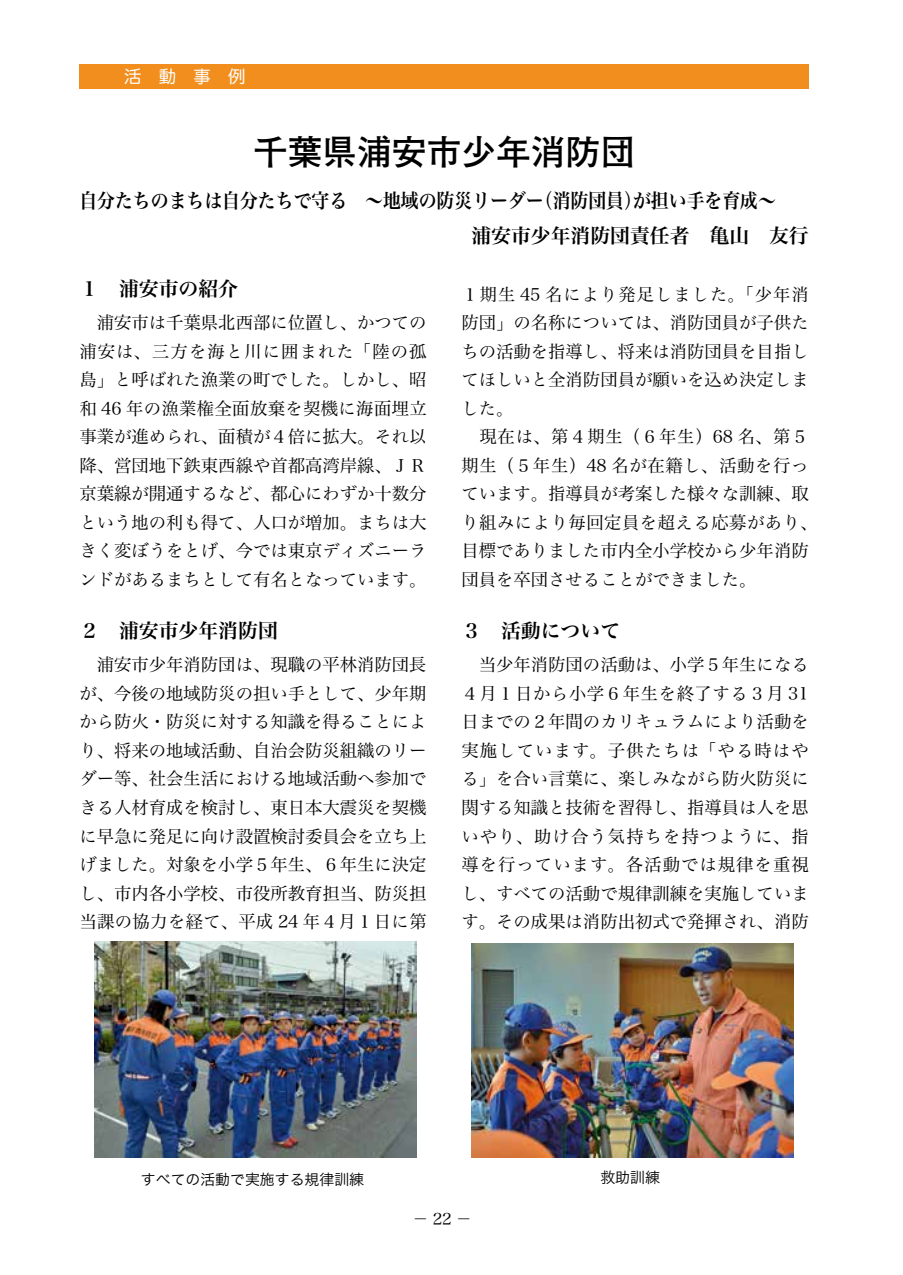
<style>
.page{position:relative;width:903px;height:1275px;background:#fff}
.page>*{position:absolute;margin:0;border:0;box-sizing:border-box;transform-origin:0 0}
.t1{font:700 34.65px "Futo Go B101 Pr 6 N";color:#000}
.t2{font:19.78px/34.6px "Hira Min Pro N W6";color:#000;scale:.9 1}
.t3{font:19.78px "Hira Min Pro N W6";color:#000}
.t4{font:17.32px/28.5px "Hira Min Pro N W3";color:#000;text-align:justify}
.t5{font:17.32px "Hira Maru Pro N W4";color:#fff}
.t6{font:16.1px "Hira Min Pro N W3";color:#000}
.t7{font:14.88px "Hira Kaku Pro N W3";color:#000}
</style>
<div class="page">
<div style="left:79px;top:64px;width:730px;height:25px;background:#f18e1d"></div>
<img style="left:94px;top:941px;width:323px;height:216px">
<img style="left:471px;top:944px;width:323px;height:213px">
<p class="t5" style="left:107px;top:62px;width:140px">　活動事例</p>
<h1 class="t1" style="left:253px;top:124px;width:383px">千葉県浦安市少年消防団</h1>
<p class="t2" style="left:471px;top:182px;width:376px;text-indent:-392px">自分たちのまちは自分たちで守る　～地域の防災リーダー（消防団員）が担い手を育成～<br>浦安市少年消防団責任者　亀山　友行</p>
<p class="t3" style="left:79px;top:271px;width:160px">１　浦安市の紹介</p>
<p class="t4" style="left:79px;top:307px;width:349px">　浦安市は千葉県北西部に位置し、かつての浦安は、三方を海と川に囲まれた「陸の孤島」と呼ばれた漁業の町でした。しかし、昭和 46 年の漁業権全面放棄を契機に海面埋立事業が進められ、面積が４倍に拡大。それ以降、営団地下鉄東西線や首都高湾岸線、ＪＲ京葉線が開通するなど、都心にわずか十数分という地の利も得て、人口が増加。まちは大きく変ぼうをとげ、今では東京ディズニーランドがあるまちとして有名となっています。</p>
<p class="t3" style="left:79px;top:613px;width:200px">２　浦安市少年消防団</p>
<p class="t4" style="left:79px;top:649px;width:349px">　浦安市少年消防団は、現職の平林消防団長が、今後の地域防災の担い手として、少年期から防火・防災に対する知識を得ることにより、将来の地域活動、自治会防災組織のリーダー等、社会生活における地域活動へ参加できる人材育成を検討し、東日本大震災を契機に早急に発足に向け設置検討委員会を立ち上げました。対象を小学５年生、６年生に決定し、市内各小学校、市役所教育担当、防災担当課の協力を経て、平成 24 年４月１日に第</p>
<p class="t4" style="left:461px;top:278px;width:357px;text-align:left">１期生 45 名により発足しました。「少年消防団」の名称については、消防団員が子供たちの活動を指導し、将来は消防団員を目指してほしいと全消防団員が願いを込め決定しました。<br>　現在は、第４期生（６年生）68 名、第５期生（５年生）48 名が在籍し、活動を行っています。指導員が考案した様々な訓練、取り組みにより毎回定員を超える応募があり、目標でありました市内全小学校から少年消防団員を卒団させることができました。</p>
<p class="t3" style="left:461px;top:613px;width:160px">３　活動について</p>
<p class="t4" style="left:461px;top:649px;width:349px">　当少年消防団の活動は、小学５年生になる４月１日から小学６年生を終了する３月 31日までの２年間のカリキュラムにより活動を実施しています。子供たちは「やる時はやる」を合い言葉に、楽しみながら防火防災に関する知識と技術を習得し、指導員は人を思いやり、助け合う気持ちを持つように、指導を行っています。各活動では規律を重視し、すべての活動で規律訓練を実施しています。その成果は消防出初式で発揮され、消防</p>
<p class="t7" style="left:141px;top:1166px;width:225px">すべての活動で実施する規律訓練</p>
<p class="t7" style="left:600px;top:1164px;width:61px">救助訓練</p>
<p class="t6" style="left:412px;top:1205px;width:61px">－22－</p>
</div>
